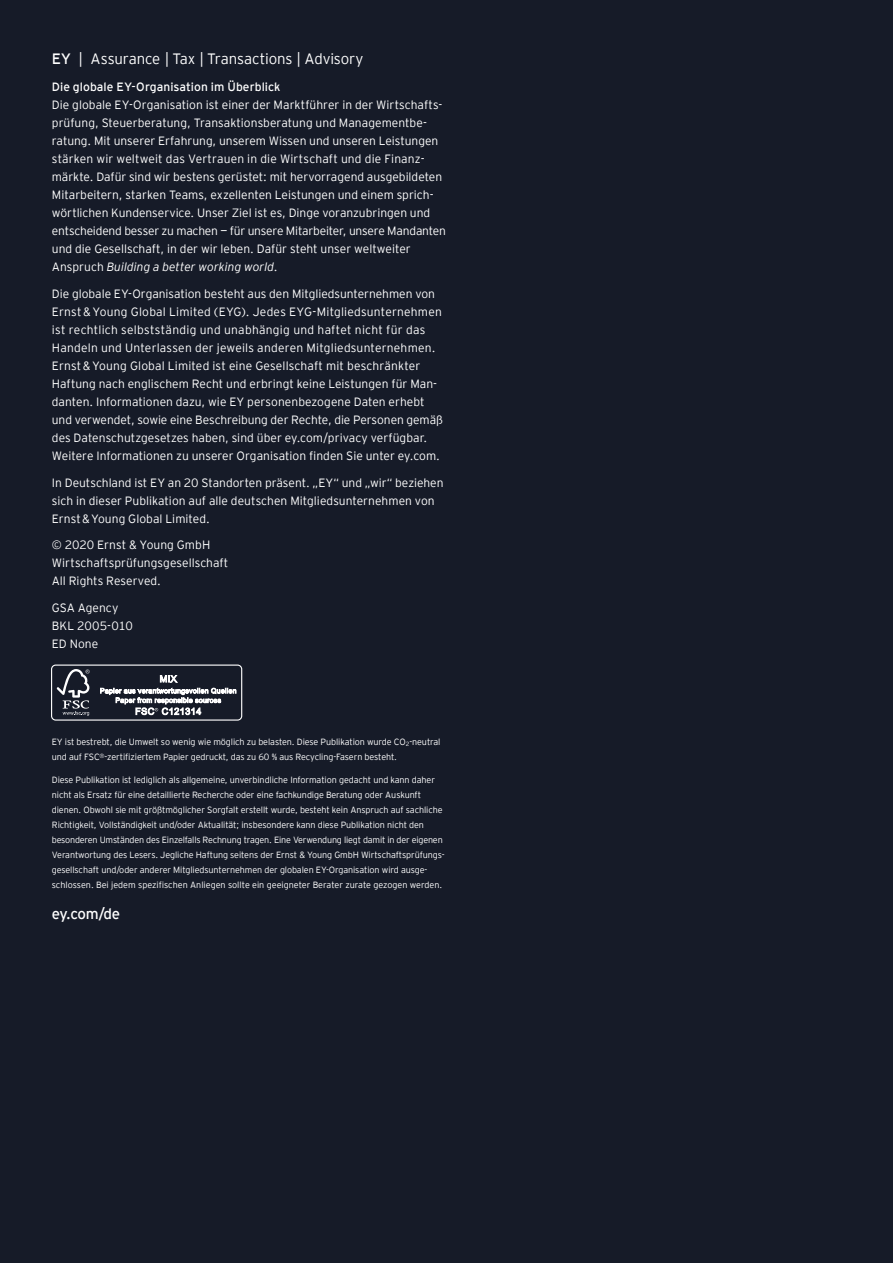
<style>
.page{position:relative;width:893px;height:1263px;background:#161b28}
.page>*{position:absolute;margin:0;border:0;box-sizing:border-box;transform-origin:0 0}
.t1{font:300 15px "EY Interstate";letter-spacing:-.01em;color:#fff}
.t2{font:15px "EY Interstate";letter-spacing:-.03em;color:#fff}
.t3{font:300 12px/18px "EY Interstate";color:#fff}
.t4{font:12px "EY Interstate";letter-spacing:.005em;color:#fff}
.t5{font:300 9px/15px "EY Interstate";letter-spacing:-.01em;color:#fff}
.s1{font-weight:400}
.s2{font-style:italic}
</style>
<div class="page">
<svg style="left:51px;top:664px;width:191px;height:57px"></svg>
<p class="t1" style="left:52px;top:48px;width:313px"><span class="s1">EY</span> | Assurance | Tax | Transactions | Advisory</p>
<p class="t4" style="left:52px;top:79px;width:230px">Die globale EY-Organisation im Überblick</p>
<p class="t3" style="left:52px;top:95px;width:396px">Die globale EY-Organisation ist einer der Marktführer in der Wirtschafts&shy;prüfung, Steuerberatung, Transaktionsberatung und Managementbe&shy;ratung. Mit unserer Erfahrung, unserem Wissen und unseren Leistungen stärken wir weltweit das Vertrauen in die Wirtschaft und die Finanz&shy;märkte. Dafür sind wir bestens gerüstet: mit hervorragend ausgebildeten Mitarbeitern, starken Teams, exzellenten Leistungen und einem sprich&shy;wörtlichen Kundenservice. Unser Ziel ist es, Dinge voranzubringen und entscheidend besser zu machen — für unsere Mitarbeiter, unsere Mandanten und die Gesellschaft, in der wir leben. Dafür steht unser weltweiter Anspruch <span class="s2">Building a better working world</span>.</p>
<p class="t3" style="left:52px;top:284px;width:393px">Die globale EY-Organisation besteht aus den Mitgliedsunternehmen von Ernst&amp;Young Global Limited (EYG). Jedes EYG-Mitgliedsunternehmen ist rechtlich selbstständig und unabhängig und haftet nicht für das Handeln und Unterlassen der jeweils anderen Mitgliedsunternehmen.<br>Ernst&amp;Young Global Limited ist eine Gesellschaft mit beschränkter Haftung nach englischem Recht und erbringt keine Leistungen für Man&shy;danten. Informationen dazu, wie EY personenbezogene Daten erhebt und verwendet, sowie eine Beschreibung der Rechte, die Personen gemäß des Datenschutzgesetzes haben, sind über ey.com/privacy verfügbar.<br>Weitere Informationen zu unserer Organisation finden Sie unter ey.com.</p>
<p class="t3" style="left:52px;top:473px;width:393px">In Deutschland ist EY an 20 Standorten präsent. „EY“ und „wir“ beziehen sich in dieser Publikation auf alle deutschen Mitgliedsunternehmen von<br>Ernst&amp;Young Global Limited.</p>
<p class="t3" style="left:52px;top:535px;width:178px">© 2020 Ernst &amp; Young GmbH<br>Wirtschaftsprüfungsgesellschaft<br>All Rights Reserved.</p>
<p class="t3" style="left:52px;top:598px;width:82px">GSA Agency<br>BKL 2005-010<br>ED None</p>
<p class="t5" style="left:52px;top:734px;width:390px">EY ist bestrebt, die Umwelt so wenig wie möglich zu belasten. Diese Publikation wurde CO<sub>2</sub>-neutral und auf FSC<sup>®</sup>-zertifiziertem Papier gedruckt, das zu 60 % aus Recycling-Fasern besteht.</p>
<p class="t5" style="left:52px;top:772px;width:393px">Diese Publikation ist lediglich als allgemeine, unverbindliche Information gedacht und kann daher nicht als Ersatz für eine detaillierte Recherche oder eine fachkundige Beratung oder Auskunft dienen. Obwohl sie mit größtmöglicher Sorgfalt erstellt wurde, besteht kein Anspruch auf sachliche Richtigkeit, Vollständigkeit und/oder Aktualität; insbesondere kann diese Publikation nicht den besonderen Umständen des Einzelfalls Rechnung tragen. Eine Verwendung liegt damit in der eigenen Verantwortung des Lesers. Jegliche Haftung seitens der Ernst &amp; Young GmbH Wirtschaftsprüfungs&shy;gesellschaft und/oder anderer Mitgliedsunternehmen der globalen EY-Organisation wird ausge&shy;schlossen. Bei jedem spezifischen Anliegen sollte ein geeigneter Berater zurate gezogen werden.</p>
<p class="t2" style="left:52px;top:903px;width:70px">ey.com/de</p>
</div>
